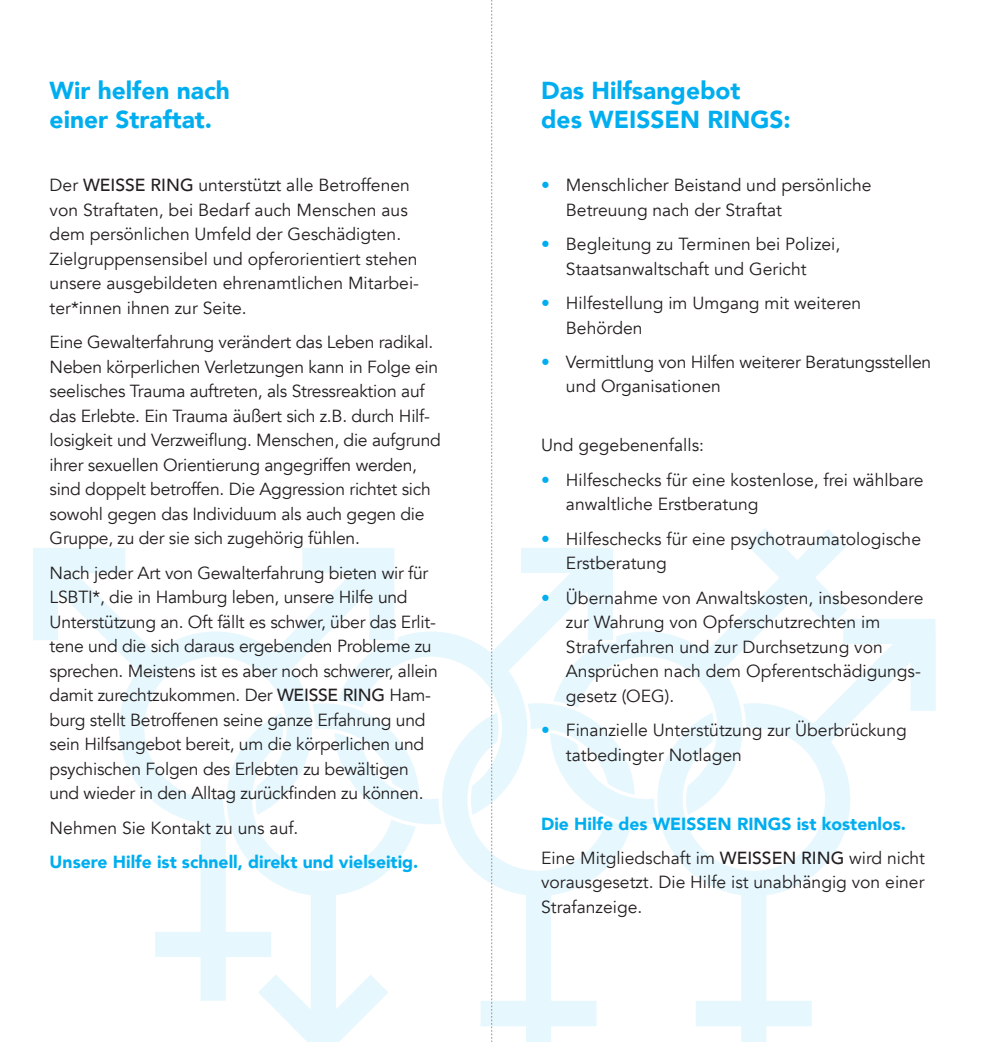
<style>
.page{position:relative;width:983px;height:1042px;background:#fff}
.page>*{position:absolute;margin:0;border:0;box-sizing:border-box;transform-origin:0 0}
.t1{font:900 24.5px/29.4px "Avenir";color:#00aeef}
.t2{font:17.5px/24.5px "Avenir";letter-spacing:-.015em;color:#231f20}
.t3{font:900 17.5px/34.5px "Avenir";color:#00aeef}
.s1{font-weight:500}
.s2{color:#00aeef}
.s3{font-weight:400;color:#231f20}
.s4{font-weight:500;color:#231f20}
</style>
<div class="page">
<img style="left:33px;top:481px;width:903px;height:561px">
<svg style="left:491px;top:0;width:1px;height:1042px"></svg>
<h1 class="t1" style="left:50px;top:75px;width:182px">Wir helfen nach einer Straftat.</h1>
<h1 class="t1" style="left:541px;top:75px;width:251px">Das Hilfsangebot<br>des WEISSEN RINGS:</h1>
<p class="t2" style="left:50px;top:173px;width:371px">Der <span class="s1">WEISSE RING</span> unterstützt alle Betroffenen von Straftaten, bei Bedarf auch Menschen aus dem persönlichen Umfeld der Geschädigten.<br>Zielgruppensensibel und opferorientiert stehen unsere ausgebildeten ehrenamtlichen Mitarbei&shy;ter*innen ihnen zur Seite.</p>
<p class="t2" style="left:50px;top:330px;width:392px">Eine Gewalterfahrung verändert das Leben radikal.<br>Neben körperlichen Verletzungen kann in Folge ein seelisches Trauma auftreten, als Stressreaktion auf das Erlebte. Ein Trauma äußert sich z.B. durch Hilf&shy;losigkeit und Verzweiflung. Menschen, die aufgrund ihrer sexuellen Orientierung angegriffen werden, sind doppelt betroffen. Die Aggression richtet sich sowohl gegen das Individuum als auch gegen die Gruppe, zu der sie sich zugehörig fühlen.</p>
<p class="t2" style="left:50px;top:561px;width:389px">Nach jeder Art von Gewalterfahrung bieten wir für LSBTI*, die in Hamburg leben, unsere Hilfe und Unterstützung an. Oft fällt es schwer, über das Erlit&shy;tene und die sich daraus ergebenden Probleme zu sprechen. Meistens ist es aber noch schwerer, allein damit zurechtzukommen. Der <span class="s1">WEISSE RING</span> Ham&shy;burg stellt Betroffenen seine ganze Erfahrung und sein Hilfsangebot bereit, um die körperlichen und psychischen Folgen des Erlebten zu bewältigen und wieder in den Alltag zurückfinden zu können.</p>
<p class="t2" style="left:50px;top:815px;width:250px">Nehmen Sie Kontakt zu uns auf.</p>
<p class="t3" style="left:50px;top:844px;width:370px">Unsere Hilfe ist schnell, direkt und vielseitig.</p>
<p class="t2" style="left:566px;top:173px;width:307px;text-indent:-25px"><span class="s2">•</span> Menschlicher Beistand und persönliche<br>Betreuung nach der Straftat</p>
<p class="t2" style="left:541px;top:232px;width:300px;text-align:center"><span class="s2">•</span> Begleitung zu Terminen bei Polizei,<br>Staatsanwaltschaft und Gericht</p>
<p class="t2" style="left:566px;top:291px;width:297px;text-indent:-25px"><span class="s2">•</span> Hilfestellung im Umgang mit weiteren<br>Behörden</p>
<p class="t2" style="left:566px;top:350px;width:367px;text-indent:-25px"><span class="s2">•</span> Vermittlung von Hilfen weiterer Beratungsstellen und Organisationen</p>
<p class="t2" style="left:541px;top:433px;width:164px">Und gegebenenfalls:</p>
<p class="t2" style="left:566px;top:468px;width:359px;text-indent:-25px"><span class="s2">•</span> Hilfeschecks für eine kostenlose, frei wählbare anwaltliche Erstberatung</p>
<p class="t2" style="left:566px;top:527px;width:356px;text-indent:-25px"><span class="s2">•</span> Hilfeschecks für eine psychotraumatologische<br>Erstberatung</p>
<p class="t2" style="left:566px;top:586px;width:359px;text-indent:-25px"><span class="s2">•</span> Übernahme von Anwaltskosten, insbesondere zur Wahrung von Opferschutzrechten im Strafverfahren und zur Durchsetzung von Ansprüchen nach dem Opferentschädigungs&shy;gesetz (OEG).</p>
<p class="t2" style="left:566px;top:718px;width:342px;text-indent:-25px"><span class="s2">•</span> Finanzielle Unterstützung zur Überbrückung tatbedingter Notlagen</p>
<p class="t3" style="left:541px;top:806px;width:385px">Die Hilfe des WEISSEN RINGS ist kostenlos.<br><span class="s3">Eine Mitgliedschaft im</span> <span class="s4">WEISSEN RING</span> <span class="s3">wird nicht</span></p>
<p class="t2" style="left:541px;top:870px;width:385px">vorausgesetzt. Die Hilfe ist unabhängig von einer<br>Strafanzeige.</p>
</div>
